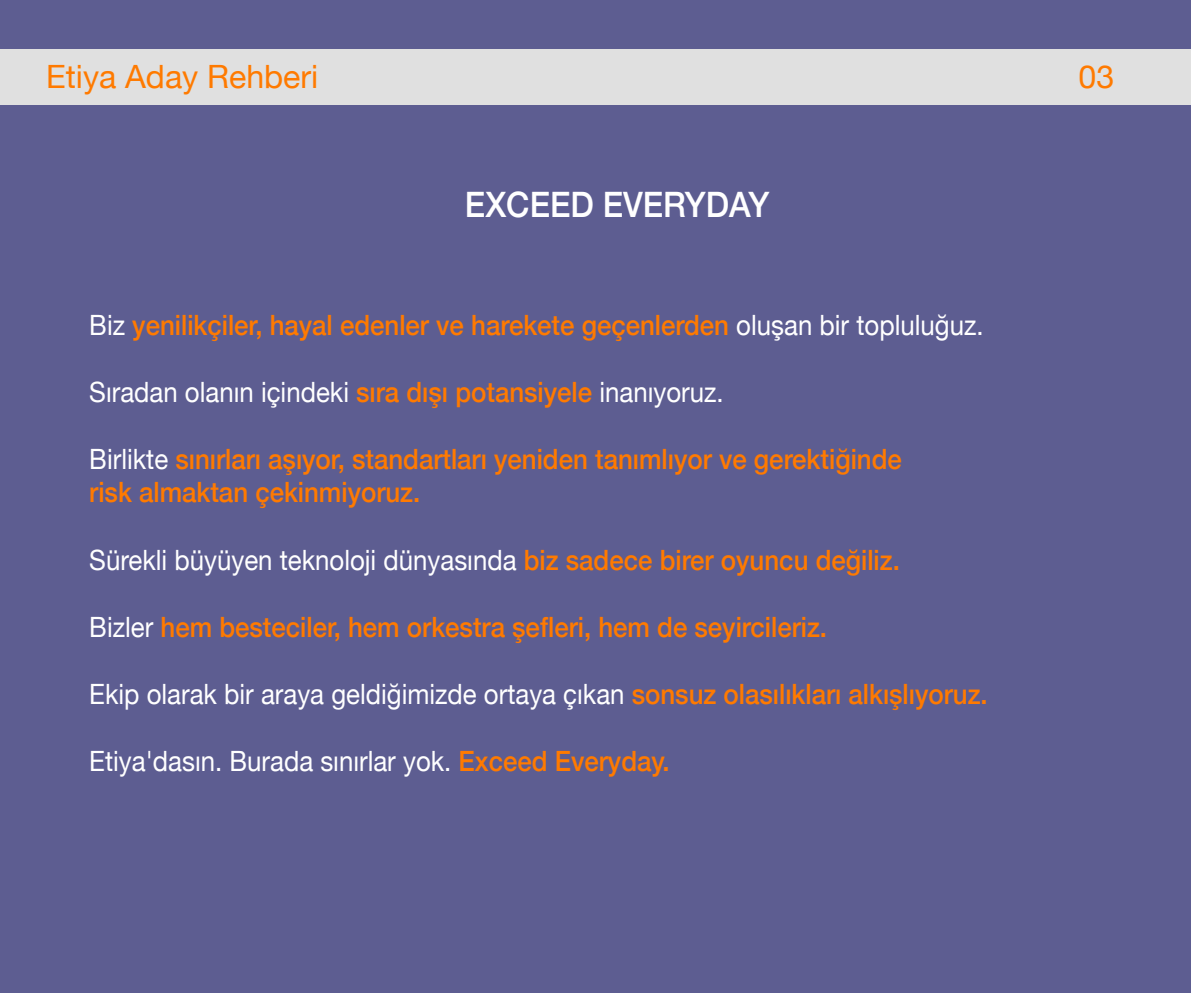
<style>
.page{position:relative;width:1191px;height:993px;background:#fff}
.page>*{position:absolute;margin:0;border:0;box-sizing:border-box;transform-origin:0 0}
.t1{font:500 35px "Helvetica Neue";color:#fff;scale:.92 1}
.t2{font:32.02px "Helvetica Neue";color:#ff7a00}
.t3{font:28px "Helvetica Neue";color:#fff;scale:.92 1}
.t4{font:500 28px/33.6px "Helvetica Neue";color:#ff7a00;scale:.92 1}
.s1{font-weight:400;color:#fff}
.s2{font-weight:500;color:#ff7a00}
</style>
<div class="page">
<div style="left:0;top:0;width:1191px;height:992px;background:#5d5d91"></div>
<div style="left:0;top:50px;width:1191px;height:55px;background:#e0e0e0"></div>
<p class="t2" style="left:46px;top:53px;width:274px">Etiya Aday Rehberi</p>
<p class="t2" style="left:1078px;top:53px;width:37px">03</p>
<p class="t1" style="left:465px;top:176px;width:332px">EXCEED EVERYDAY</p>
<p class="t4" style="left:89px;top:305px;width:973px"><span class="s1">Biz</span> yenilikçiler, hayal edenler ve harekete geçenlerden <span class="s1">oluşan bir topluluğuz.</span></p>
<p class="t3" style="left:89px;top:371px;width:691px">Sıradan olanın içindeki <span class="s2">sıra dışı potansiyele</span> inanıyoruz.</p>
<p class="t4" style="left:89px;top:439px;width:884px"><span class="s1">Birlikte</span> sınırları aşıyor, standartları yeniden tanımlıyor ve gerektiğinde risk almaktan çekinmiyoruz.</p>
<p class="t3" style="left:89px;top:539px;width:882px">Sürekli büyüyen teknoloji dünyasında <span class="s2">biz sadece birer oyuncu değiliz.</span></p>
<p class="t4" style="left:89px;top:607px;width:803px"><span class="s1">Bizler</span> hem besteciler, hem orkestra şefleri, hem de seyircileriz.</p>
<p class="t3" style="left:89px;top:673px;width:978px">Ekip olarak bir araya geldiğimizde ortaya çıkan <span class="s2">sonsuz olasılıkları alkışlıyoruz.</span></p>
<p class="t3" style="left:89px;top:740px;width:632px">Etiya'dasın. Burada sınırlar yok. <span class="s2">Exceed Everyday.</span></p>
</div>
